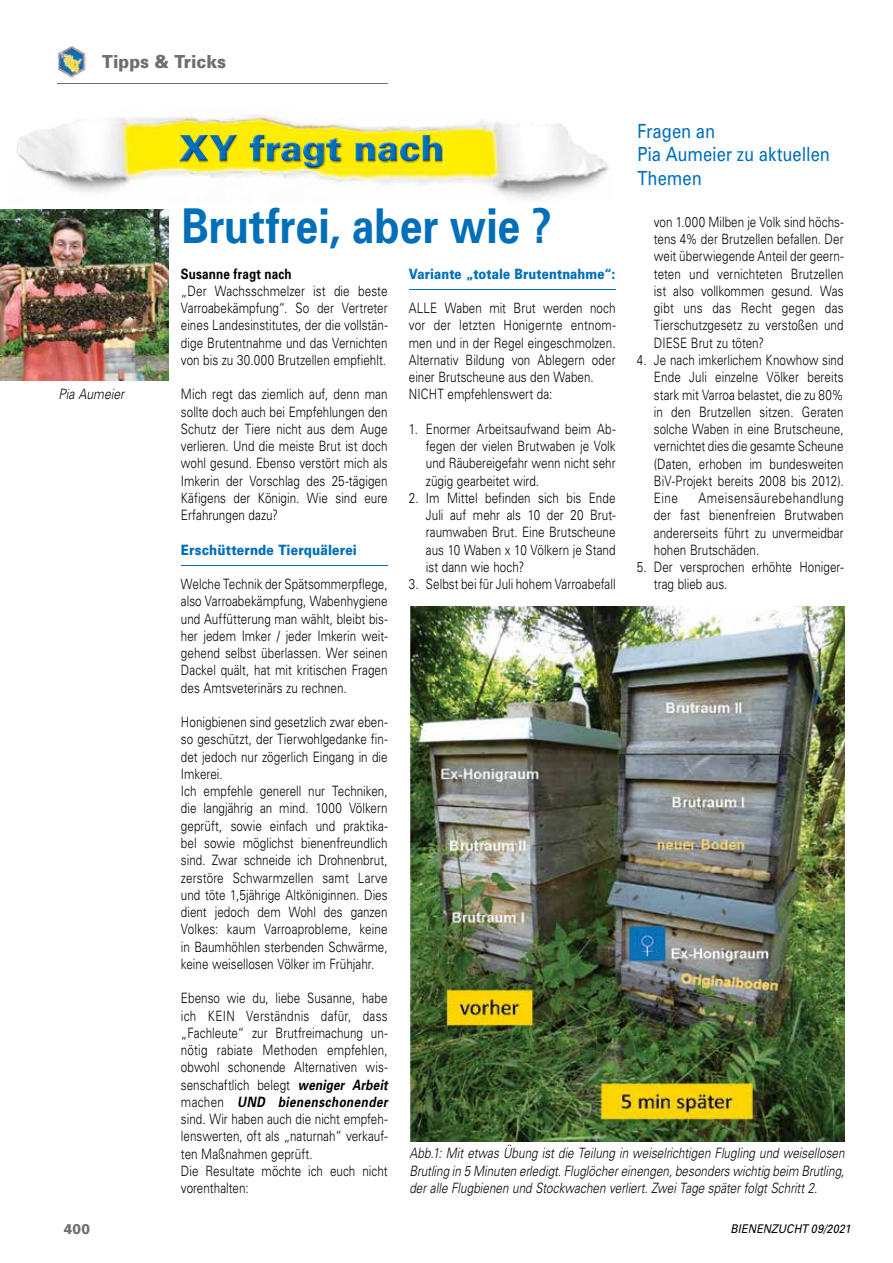
<style>
.page{position:relative;width:893px;height:1263px;background:#fff}
.page>*{position:absolute;margin:0;border:0;box-sizing:border-box;transform-origin:0 0}
.t1{font:700 48px "Univers";color:#006fb9;scale:.85 1}
.t2{font:19.5px/23.4px "Univers";color:#006fb9;scale:.85 1}
.t3{font:900 18px "Univers";color:#6f6f6e;scale:.9 1}
.t4{font:300 14.25px/17.2px "Univers";color:#000;text-align:justify;scale:.82 1}
.t5{font:italic 300 14.25px/17.2px "Univers";letter-spacing:.005em;color:#000;text-align:justify;scale:.82 1}
.t6{font:900 14.25px "Univers";letter-spacing:.015em;color:#006fb9;scale:.82 1}
.t7{font:900 14.25px "Univers";letter-spacing:.015em;color:#006fb9;scale:.85 1}
.t8{font:700 14.25px "Univers";letter-spacing:.015em;color:#000;scale:.82 1}
.t9{font:italic 300 14.25px "Univers";letter-spacing:.005em;color:#000;scale:.85 1}
.t10{font:900 14.25px "Univers";color:#6f6f6e;scale:.9 1}
.t11{font:italic 12px "Univers";letter-spacing:.01em;color:#000;scale:.9 1}
.s1{font-weight:700;font-style:italic}
</style>
<div class="page">
<hr style="left:57px;top:83px;width:331px;height:1px;background:#6f6f6e">
<img style="left:58px;top:46px;width:27px;height:32px">
<img style="left:0;top:210px;width:168px;height:170px">
<img style="left:17px;top:110px;width:592px;height:89px">
<img style="left:178px;top:133px;width:265px;height:36px">
<img style="left:178px;top:134px;width:265px;height:34px">
<img style="left:179px;top:135px;width:263px;height:30px">
<hr style="left:181px;top:565px;width:207px;height:1px;background:#006fb9">
<hr style="left:409px;top:289px;width:207px;height:1px;background:#006fb9">
<img style="left:410px;top:606px;width:435px;height:535px">
<p class="t3" style="left:102px;top:50px;width:139px">Tipps &amp; Tricks</p>
<h2 class="t2" style="left:637px;top:119px;width:228px">Fragen an<br>Pia Aumeier zu aktuellen<br>Themen</h2>
<p class="t9" style="left:58px;top:386px;width:79px">Pia Aumeier</p>
<h1 class="t1" style="left:181px;top:195px;width:437px">Brutfrei, aber wie ?</h1>
<p class="t4" style="left:654px;top:213px;width:233px">von 1.000 Milben je Volk sind höchs&shy;tens 4% der Brutzellen befallen. Der weit überwiegende Anteil der geern&shy;teten und vernichteten Brutzellen ist also vollkommen gesund. Was gibt uns das Recht gegen das Tierschutzgesetz zu verstoßen und DIESE Brut zu töten?</p>
<p class="t4" style="left:654px;top:351px;width:233px;text-indent:-17px">4. Je nach imkerlichem Knowhow sind Ende Juli einzelne Völker bereits stark mit Varroa belastet, die zu 80% in den Brutzellen sitzen. Geraten solche Waben in eine Brutscheune, vernichtet dies die gesamte Scheune (Daten, erhoben im bundesweiten BiV-Projekt bereits 2008 bis 2012).<br>Eine</p>
<p class="t8" style="left:181px;top:264px;width:137px">Susanne fragt nach</p>
<p class="t4" style="left:181px;top:282px;width:254px">„Der Wachsschmelzer ist die beste Varroabekämpfung“. So der Vertreter eines Landesinstitutes, der die vollstän&shy;dige Brutentnahme und das Vernichten von bis zu 30.000 Brutzellen empfiehlt.</p>
<p class="t4" style="left:181px;top:385px;width:254px">Mich regt das ziemlich auf, denn man sollte doch auch bei Empfehlungen den Schutz der Tiere nicht aus dem Auge verlieren. Und die meiste Brut ist doch wohl gesund. Ebenso verstört mich als Imkerin der Vorschlag des 25-tägigen Käfigens der Königin. Wie sind eure Erfahrungen dazu?</p>
<p class="t7" style="left:181px;top:541px;width:209px">Erschütternde Tierquälerei</p>
<p class="t4" style="left:181px;top:575px;width:254px">Welche Technik der Spätsommerpflege, also Varroabekämpfung, Wabenhygiene und Auffütterung man wählt, bleibt bis&shy;her jedem Imker / jeder Imkerin weit&shy;gehend selbst überlassen. Wer seinen Dackel quält, hat mit kritischen Fragen des Amtsveterinärs zu rechnen.</p>
<p class="t4" style="left:181px;top:713px;width:254px;text-align:left">Honigbienen sind gesetzlich zwar eben&shy;so geschützt, der Tierwohlgedanke fin&shy;det jedoch nur zögerlich Eingang in die Imkerei.<br>Ich empfehle generell nur Techniken, die langjährig an mind. 1000 Völkern geprüft, sowie einfach und praktika&shy;bel sowie möglichst bienenfreundlich sind. Zwar schneide ich Drohnenbrut, zerstöre Schwarmzellen samt Larve und töte 1,5jährige Altköniginnen. Dies dient jedoch dem Wohl des ganzen Volkes: kaum Varroaprobleme, keine in Baumhöhlen sterbenden Schwärme, keine weisellosen Völker im Frühjahr.</p>
<p class="t4" style="left:181px;top:989px;width:254px;text-align:left">Ebenso wie du, liebe Susanne, habe ich KEIN Verständnis dafür, dass „Fachleute“ zur Brutfreimachung un&shy;nötig rabiate Methoden empfehlen, obwohl schonende Alternativen wis&shy;senschaftlich belegt <span class="s1">weniger Arbeit </span>machen <span class="s1">UND bienenschonender </span>sind. Wir haben auch die nicht empfeh&shy;lenswerten, oft als „naturnah“ verkauf&shy;ten Maßnahmen geprüft.<br>Die Resultate möchte ich euch nicht vorenthalten:</p>
<p class="t6" style="left:409px;top:265px;width:253px">Variante „totale Brutentnahme“:</p>
<p class="t4" style="left:409px;top:299px;width:254px;text-align:left">ALLE Waben mit Brut werden noch vor der letzten Honigernte entnom&shy;men und in der Regel eingeschmolzen.<br>Alternativ Bildung von Ablegern oder einer Brutscheune aus den Waben.<br>NICHT empfehlenswert da:</p>
<p class="t4" style="left:426px;top:420px;width:233px;text-indent:-17px">1. Enormer Arbeitsaufwand beim Ab&shy;fegen der vielen Brutwaben je Volk und Räubereigefahr wenn nicht sehr zügig gearbeitet wird.</p>
<p class="t4" style="left:426px;top:489px;width:233px;text-indent:-17px">2. Im Mittel befinden sich bis Ende Juli auf mehr als 10 der 20 Brut&shy;raumwaben Brut. Eine Brutscheune aus 10 Waben x 10 Völkern je Stand ist dann wie hoch?</p>
<p class="t4" style="left:409px;top:575px;width:254px">3. Selbst bei für Juli hohem Varroabefall</p>
<p class="t4" style="left:654px;top:489px;width:233px;text-indent:44px">Ameisensäurebehandlung der fast bienenfreien Brutwaben andererseits führt zu unvermeidbar hohen Brutschäden.</p>
<p class="t4" style="left:654px;top:558px;width:233px;text-indent:-17px">5. Der versprochen erhöhte Honiger&shy;trag blieb aus.</p>
<p class="t5" style="left:409px;top:1144px;width:532px">Abb.1: Mit etwas Übung ist die Teilung in weiselrichtigen Flugling und weisellosen Brutling in 5 Minuten erledigt. Fluglöcher einengen, besonders wichtig beim Brutling, der alle Flugbienen und Stockwachen verliert. Zwei Tage später folgt Schritt 2.</p>
<p class="t10" style="left:64px;top:1220px;width:31px">400</p>
<p class="t11" style="left:730px;top:1221px;width:135px">BIENENZUCHT 09/2021</p>
</div>
